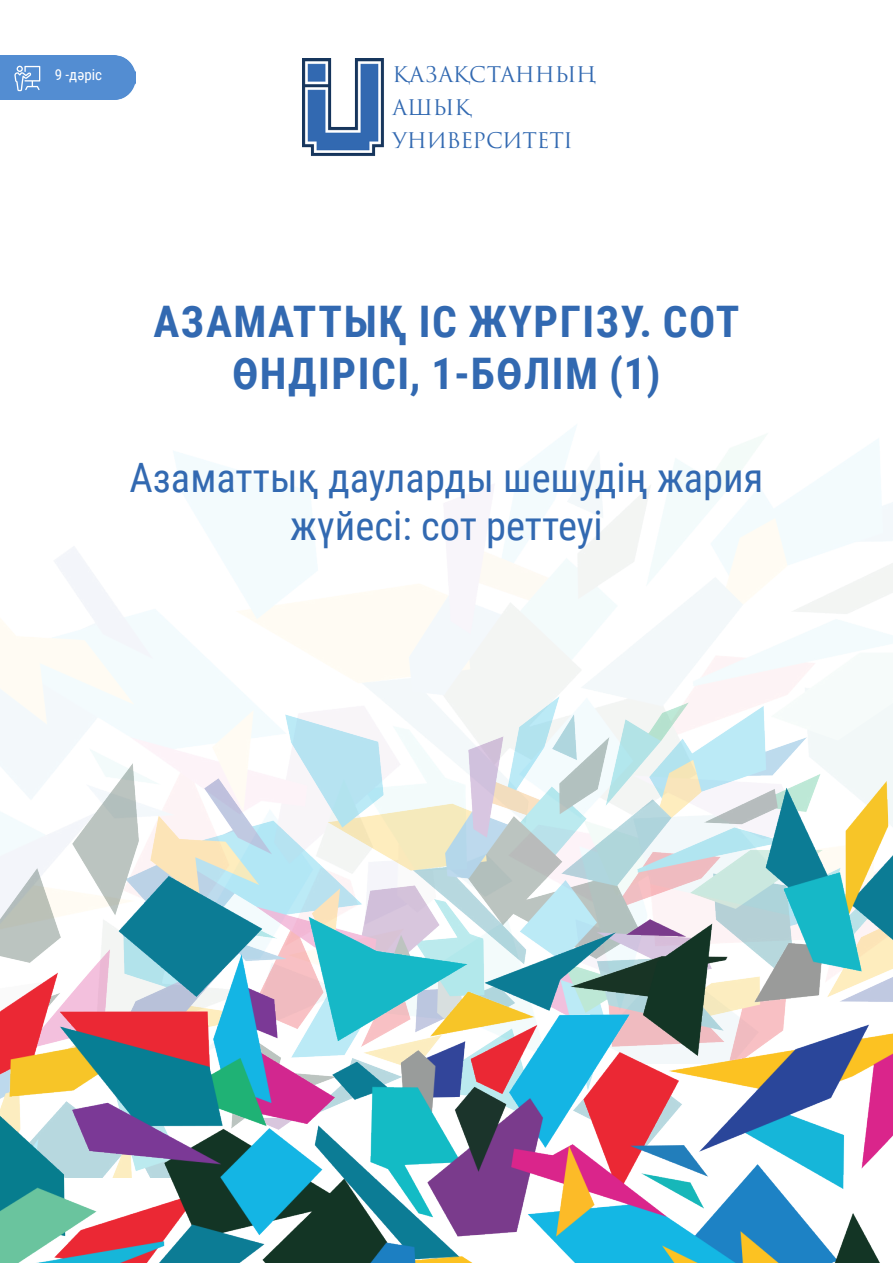
<style>
.page{position:relative;width:893px;height:1263px;background:#fff}
.page>*{position:absolute;margin:0;border:0;box-sizing:border-box;transform-origin:0 0}
.t1{font:700 43.5px/52.2px "Roboto Condensed";letter-spacing:.035em;color:#3269b1;text-align:center}
.t2{font:40.5px/48.6px "Roboto Condensed";color:#3269b1;text-align:center}
.t3{font:21px "Trajan Pro 3";letter-spacing:-.01em;color:#3269b1}
.t4{font:15px "Roboto Condensed";color:#fff}
</style>
<div class="page">
<img style="left:0;top:425px;width:893px;height:638px">
<img style="left:302px;top:58px;width:82px;height:98px">
<img style="left:0;top:696px;width:892px;height:33px">
<img style="left:0;top:729px;width:892px;height:534px">
<div style="left:0;top:55px;width:136px;height:45px;background:#538dd2"></div>
<svg style="left:14px;top:66px;width:26px;height:25px"></svg>
<p class="t4" style="left:55px;top:64px;width:49px">9 -дәріс</p>
<p class="t3" style="left:393px;top:60px;width:205px">ҚАЗАҚСТАННЫҢ</p>
<p class="t3" style="left:393px;top:93px;width:80px">АШЫҚ</p>
<p class="t3" style="left:393px;top:126px;width:182px">УНИВЕРСИТЕТІ</p>
<p class="t1" style="left:153px;top:294px;width:587px">АЗАМАТТЫҚ ІС ЖҮРГІЗУ. СОТ<br>ӨНДІРІСІ, 1-БӨЛІМ (1)</p>
<p class="t2" style="left:130px;top:452px;width:635px">Азаматтық дауларды шешудің жария жүйесі: сот реттеуі</p>
</div>
